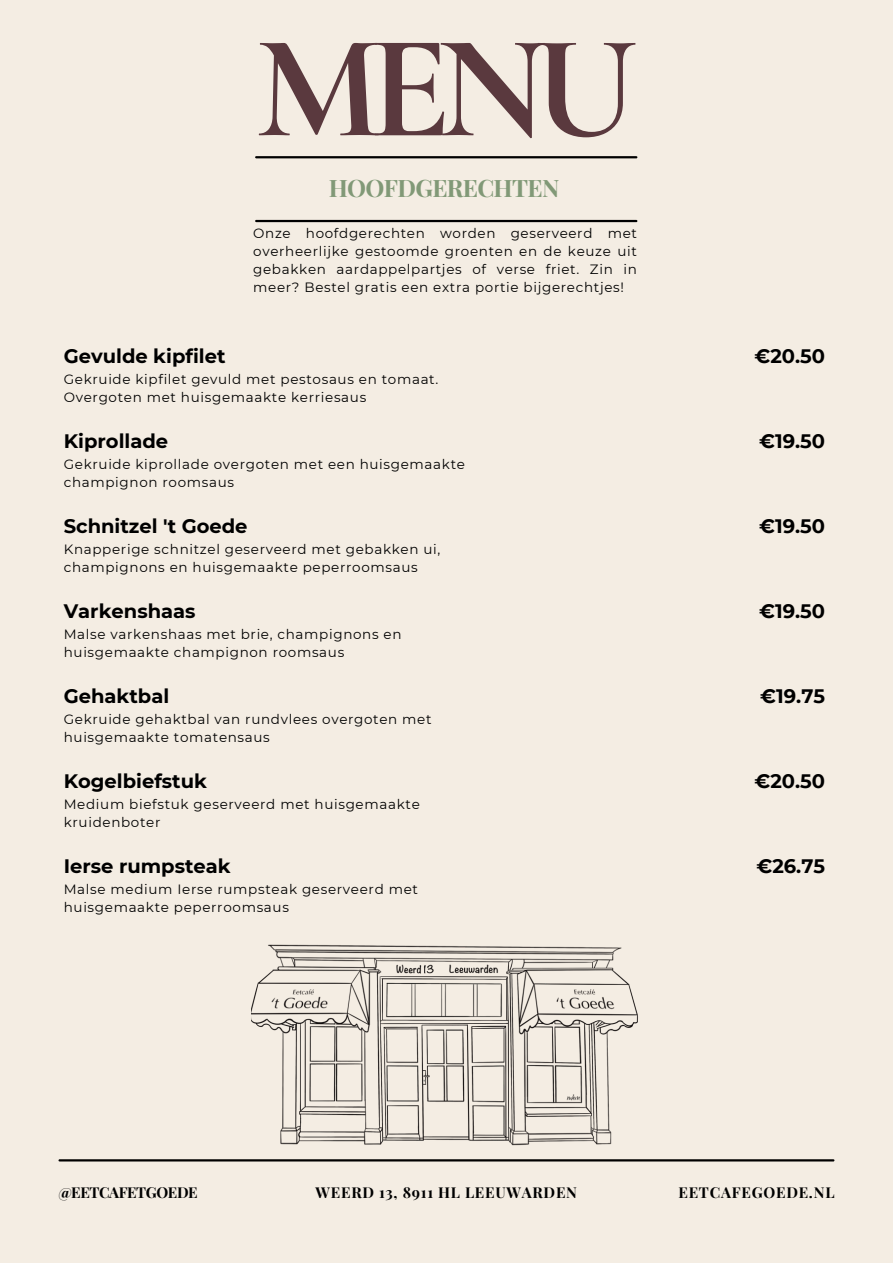
<style>
.page{position:relative;width:893px;height:1264px;background:#fff}
.page>*{position:absolute;margin:0;border:0;box-sizing:border-box;transform-origin:0 0}
.t1{font:700 147.6px "Cormorant Garamond";color:#5a393e}
.t2{font:700 24px "Playfair Display";letter-spacing:-.03em;color:#819977}
.t3{font:700 19.5px "Montserrat";color:#000}
.t4{font:700 15px "Playfair Display";letter-spacing:.05em;color:#000}
.t5{font:700 15px "Playfair Display";letter-spacing:-.03em;color:#000}
.t6{font:13.5px/18px "Montserrat";letter-spacing:.05em;color:#000}
</style>
<div class="page">
<div style="left:0;top:0;width:892px;height:1262px;background:#f4ede3"></div>
<img style="left:251px;top:944px;width:387px;height:202px">
<hr style="left:60px;top:1159px;width:773px;height:2px;background:#000">
<hr style="left:256px;top:156px;width:380px;height:2px;background:#000">
<hr style="left:256px;top:220px;width:380px;height:2px;background:#000">
<p class="t1" style="left:255px;top:-1px;width:383px">MENU</p>
<p class="t2" style="left:328px;top:171px;width:232px">HOOFDGERECHTEN</p>
<p class="t3" style="left:64px;top:344px;width:163px">Gevulde kipfilet</p>
<p class="t6" style="left:253px;top:224px;width:385px;text-align:justify">Onze hoofdgerechten worden geserveerd met overheerlijke gestoomde groenten en de keuze uit gebakken aardappelpartjes of verse friet. Zin in meer? Bestel gratis een extra portie bijgerechtjes!</p>
<p class="t6" style="left:64px;top:370px;width:376px">Gekruide kipfilet gevuld met pestosaus en tomaat.<br>Overgoten met huisgemaakte kerriesaus</p>
<p class="t3" style="left:64px;top:429px;width:106px">Kiprollade</p>
<p class="t6" style="left:64px;top:455px;width:403px">Gekruide kiprollade overgoten met een huisgemaakte champignon roomsaus</p>
<p class="t3" style="left:64px;top:514px;width:185px">Schnitzel 't Goede</p>
<p class="t6" style="left:64px;top:540px;width:378px">Knapperige schnitzel geserveerd met gebakken ui, champignons en huisgemaakte peperroomsaus</p>
<p class="t3" style="left:64px;top:599px;width:133px">Varkenshaas</p>
<p class="t6" style="left:64px;top:625px;width:339px">Malse varkenshaas met brie, champignons en huisgemaakte champignon roomsaus</p>
<p class="t3" style="left:64px;top:684px;width:107px">Gehaktbal</p>
<p class="t6" style="left:64px;top:710px;width:369px">Gekruide gehaktbal van rundvlees overgoten met huisgemaakte tomatensaus</p>
<p class="t3" style="left:64px;top:769px;width:145px">Kogelbiefstuk</p>
<p class="t6" style="left:64px;top:795px;width:357px">Medium biefstuk geserveerd met huisgemaakte kruidenboter</p>
<p class="t3" style="left:64px;top:854px;width:168px">Ierse rumpsteak</p>
<p class="t6" style="left:64px;top:880px;width:356px">Malse medium Ierse rumpsteak geserveerd met huisgemaakte peperroomsaus</p>
<p class="t3" style="left:754px;top:344px;width:72px">€20.50</p>
<p class="t3" style="left:759px;top:429px;width:67px">€19.50</p>
<p class="t3" style="left:759px;top:514px;width:67px">€19.50</p>
<p class="t3" style="left:759px;top:599px;width:67px">€19.50</p>
<p class="t3" style="left:760px;top:684px;width:66px">€19.75</p>
<p class="t3" style="left:754px;top:769px;width:72px">€20.50</p>
<p class="t3" style="left:756px;top:854px;width:70px">€26.75</p>
<p class="t5" style="left:58px;top:1181px;width:141px">@EETCAFETGOEDE</p>
<p class="t4" style="left:315px;top:1181px;width:263px">WEERD 13, 8911 HL LEEUWARDEN</p>
<p class="t4" style="left:678px;top:1181px;width:157px">EETCAFEGOEDE.NL</p>
</div>
